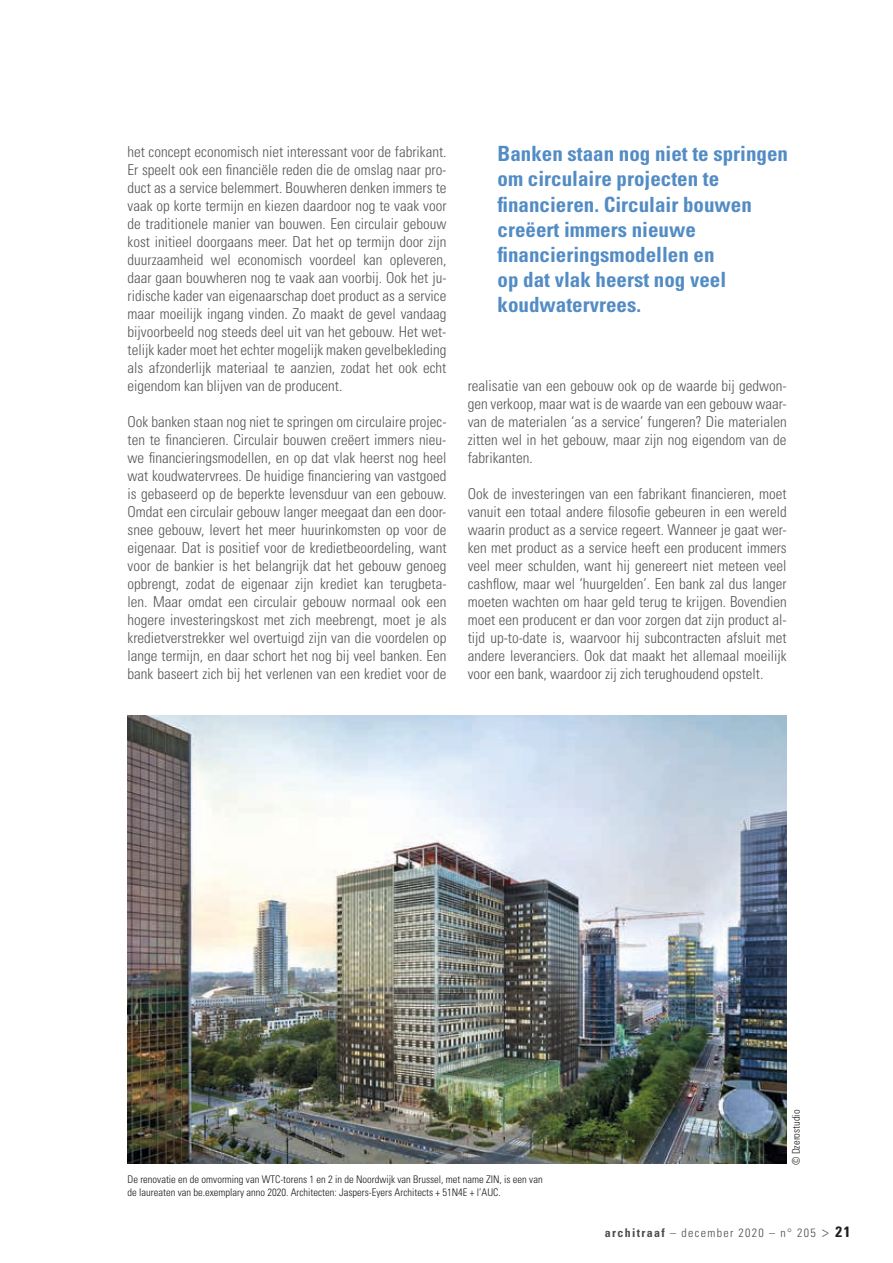
<style>
.page{position:relative;width:893px;height:1263px;background:#fff}
.page>*{position:absolute;margin:0;border:0;box-sizing:border-box;transform-origin:0 0}
.t1{font:700 condensed 21px/25.2px "Univers LT Std";color:#538cc4}
.t2{font:300 condensed 15px/18px "Univers LT Std";color:#575756;text-align:justify}
.t3{font:300 condensed 12px "Univers LT Std";letter-spacing:.11em;color:#4b4b4a}
.t4{font:300 condensed 10.5px/12.6px "Univers LT Std";color:#1d1d1b}
.s1{font-weight:700}
.s2{font-size:15px}
.s3{font-weight:700;font-size:15px;color:#1d1d1b}
</style>
<div class="page">
<img style="left:128px;top:715px;width:659px;height:449px">
<p class="t2" style="left:128px;top:143px;width:320px">het concept economisch niet interessant voor de fabrikant.<br>Er speelt ook een financiële reden die de omslag naar pro&shy;duct as a service belemmert. Bouwheren denken immers te vaak op korte termijn en kiezen daardoor nog te vaak voor de traditionele manier van bouwen. Een circulair gebouw kost initieel doorgaans meer. Dat het op termijn door zijn duurzaamheid wel economisch voordeel kan opleveren, daar gaan bouwheren nog te vaak aan voorbij. Ook het ju&shy;ridische kader van eigenaarschap doet product as a service maar moeilijk ingang vinden. Zo maakt de gevel vandaag bijvoorbeeld nog steeds deel uit van het gebouw. Het wet&shy;telijk kader moet het echter mogelijk maken gevelbekleding als afzonderlijk materiaal te aanzien, zodat het ook echt eigendom kan blijven van de producent.</p>
<p class="t2" style="left:128px;top:413px;width:320px">Ook banken staan nog niet te springen om circulaire projec&shy;ten te financieren. Circulair bouwen creëert immers nieu&shy;we financieringsmodellen, en op dat vlak heerst nog heel wat koudwatervrees. De huidige financiering van vastgoed is gebaseerd op de beperkte levensduur van een gebouw.<br>Omdat een circulair gebouw langer meegaat dan een door&shy;snee gebouw, levert het meer huurinkomsten op voor de eigenaar. Dat is positief voor de kredietbeoordeling, want voor de bankier is het belangrijk dat het gebouw genoeg opbrengt, zodat de eigenaar zijn krediet kan terugbeta&shy;len. Maar omdat een circulair gebouw normaal ook een hogere investeringskost met zich meebrengt, moet je als kredietverstrekker wel overtuigd zijn van die voordelen op lange termijn, en daar schort het nog bij veel banken. Een bank baseert zich bij het verlenen van een krediet voor de</p>
<h1 class="t1" style="left:497px;top:141px;width:292px">Banken staan nog niet te springen om circulaire projecten te financieren. Circulair bouwen creëert immers nieuwe financieringsmodellen en<br>op dat vlak heerst nog veel koudwatervrees.</h1>
<p class="t2" style="left:468px;top:377px;width:320px">realisatie van een gebouw ook op de waarde bij gedwon&shy;gen verkoop, maar wat is de waarde van een gebouw waar&shy;van de materialen ‘as a service’ fungeren? Die materialen zitten wel in het gebouw, maar zijn nog eigendom van de fabrikanten.</p>
<p class="t2" style="left:468px;top:485px;width:320px">Ook de investeringen van een fabrikant financieren, moet vanuit een totaal andere filosofie gebeuren in een wereld waarin product as a service regeert. Wanneer je gaat wer&shy;ken met product as a service heeft een producent immers veel meer schulden, want hij genereert niet meteen veel cashflow, maar wel ‘huurgelden’. Een bank zal dus langer moeten wachten om haar geld terug te krijgen. Bovendien moet een producent er dan voor zorgen dat zijn product al&shy;tijd up-to-date is, waarvoor hij subcontracten afsluit met andere leveranciers. Ook dat maakt het allemaal moeilijk voor een bank, waardoor zij zich terughoudend opstelt.</p>
<p class="t4" style="left:790px;top:1165px;width:57px;rotate:-90deg">© Dzerostudio</p>
<p class="t4" style="left:128px;top:1173px;width:417px">De renovatie en de omvorming van WTC-torens 1 en 2 in de Noordwijk van Brussel, met name ZIN, is een van de laureaten van be.exemplary anno 2020. Architecten: Jaspers-Eyers Architects + 51N4E + l’AUC.</p>
<p class="t3" style="left:605px;top:1226px;width:247px"><span class="s1">architraaf</span> – december 2020 – n° 205 <span class="s2">&gt;</span> <span class="s3">21</span></p>
</div>
